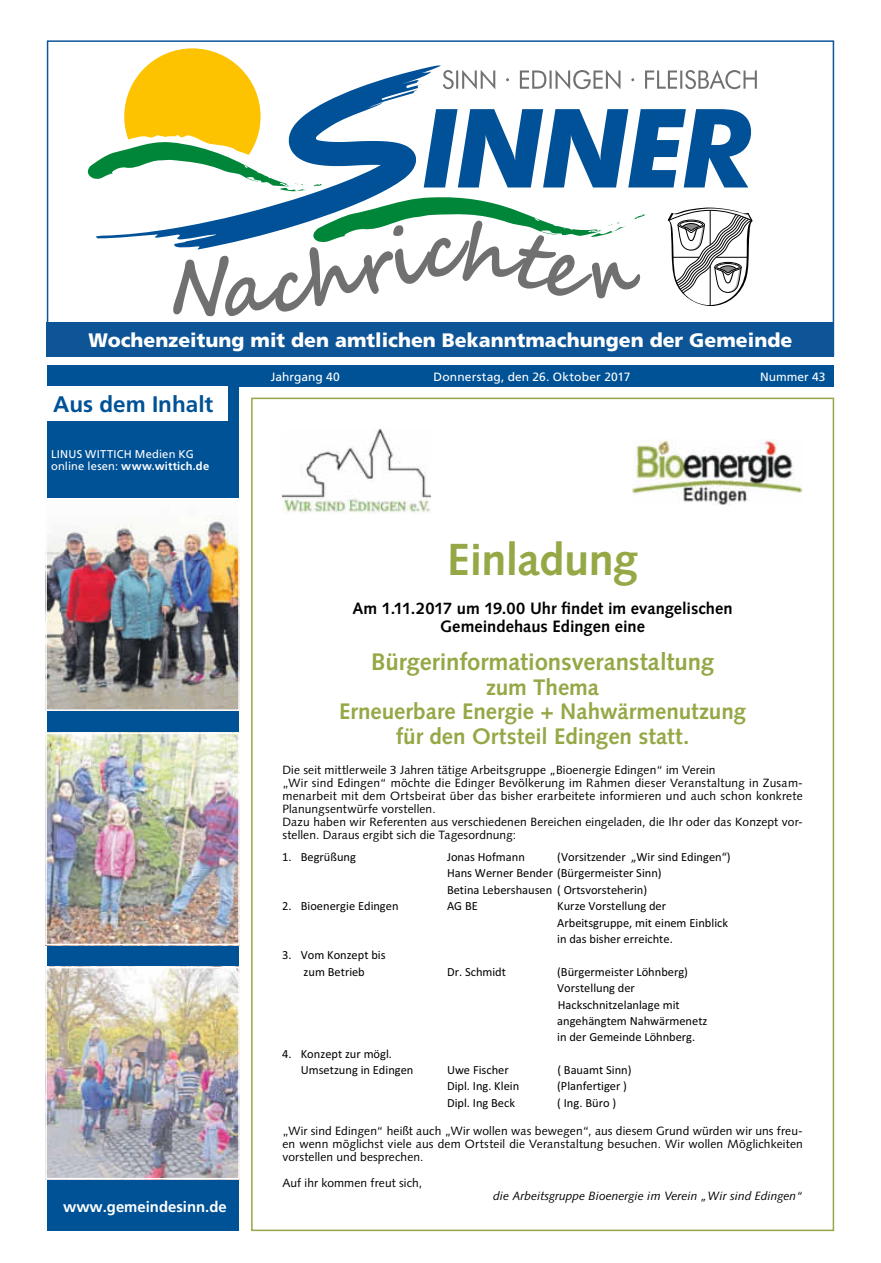
<style>
.page{position:relative;width:881px;height:1263px;background:#fff}
.page>*{position:absolute;margin:0;border:0;box-sizing:border-box;transform-origin:0 0}
.t1{font:700 45px "Syntax LT";letter-spacing:-.015em;color:#94a846}
.t2{font:700 24px "Syntax LT";letter-spacing:-.005em;color:#94a846}
.t3{font:700 22.5px/24.3px "Syntax LT";color:#94a846;text-align:center}
.t4{font:700 22.5px "Frutiger LT";color:#005296}
.t5{font:900 19.5px "Frutiger LT";color:#fff}
.t6{font:700 16.5px/17.9px "Syntax LT";color:#000;text-align:center}
.t7{font:700 15px "Frutiger LT";color:#fff}
.t8{font:12.45px/16.4px "Calibri";color:#000}
.t9{font:12px/13px "Syntax LT";letter-spacing:.015em;color:#000}
.t10{font:italic 12px "Syntax LT";color:#000}
.t11{font:12px "Frutiger LT";letter-spacing:.005em;color:#fff}
.t12{font:11.25px/12.1px "Frutiger LT";letter-spacing:.02em;color:#fff}
.s1{font-weight:700}
</style>
<div class="page">
<div style="left:47px;top:366px;width:191px;height:865px;background:#005296"></div>
<div style="left:47px;top:387px;width:180px;height:34px;background:#fff"></div>
<div style="left:47px;top:322px;width:786px;height:34px;background:#0e5597"></div>
<svg style="left:87px;top:48px;width:669px;height:268px"></svg>
<div style="left:47px;top:40px;width:786px;height:316px;border:2px solid #0e5597"></div>
<div style="left:236px;top:366px;width:597px;height:21px;background:#005296"></div>
<img style="left:48px;top:501px;width:189px;height:207px">
<div style="left:45px;top:498px;width:195px;height:213px;border:2px solid #fff"></div>
<img style="left:48px;top:735px;width:189px;height:207px">
<div style="left:45px;top:732px;width:195px;height:213px;border:2px solid #fff"></div>
<img style="left:48px;top:970px;width:189px;height:206px">
<div style="left:45px;top:967px;width:195px;height:212px;border:2px solid #fff"></div>
<img style="left:282px;top:429px;width:148px;height:85px">
<img style="left:632px;top:439px;width:170px;height:66px">
<h3 class="t5" style="left:89px;top:328px;width:705px">Wochenzeitung mit den amtlichen Bekanntmachungen der Gemeinde</h3>
<p class="t11" style="left:270px;top:370px;width:71px">Jahrgang 40</p>
<p class="t11" style="left:433px;top:370px;width:198px">Donnerstag, den 26. Oktober 2017</p>
<p class="t11" style="left:759px;top:370px;width:67px">Nummer 43</p>
<h3 class="t4" style="left:53px;top:391px;width:162px">Aus dem Inhalt</h3>
<p class="t12" style="left:51px;top:448px;width:159px">LINUS WITTICH Medien KG online lesen: <span class="s1">www.wittich.de</span></p>
<p class="t7" style="left:63px;top:1198px;width:165px">www.gemeindesinn.de</p>
<h1 class="t1" style="left:447px;top:533px;width:192px">Einladung</h1>
<h3 class="t6" style="left:352px;top:599px;width:381px">Am 1.11.2017 um 19.00 Uhr findet im evangelischen<br>Gemeindehaus Edingen eine</h3>
<h2 class="t2" style="left:371px;top:648px;width:344px">Bürgerinformationsveranstaltung</h2>
<h3 class="t3" style="left:339px;top:675px;width:408px">zum Thema<br>Erneuerbare Energie + Nahwärmenutzung für den Ortsteil Edingen statt.</h3>
<p class="t9" style="left:282px;top:764px;width:521px">Die seit mittlerweile 3 Jahren tätige Arbeitsgruppe „Bioenergie Edingen“ im Verein<br>„Wir sind Edingen“ möchte die Edinger Bevölkerung im Rahmen dieser Veranstaltung in Zusam&shy;menarbeit mit dem Ortsbeirat über das bisher erarbeitete informieren und auch schon konkrete Planungsentwürfe vorstellen.<br>Dazu haben wir Referenten aus verschiedenen Bereichen eingeladen, die Ihr oder das Konzept vor&shy;stellen. Daraus ergibt sich die Tagesordnung:</p>
<p class="t8" style="left:282px;top:848px;width:75px">1. Begrüßung</p>
<p class="t8" style="left:447px;top:848px;width:79px">Jonas Hofmann</p>
<p class="t8" style="left:447px;top:848px;width:285px;text-indent:110px">(Vorsitzender „Wir sind Edingen“)<br>Hans Werner Bender (Bürgermeister Sinn)<br>Betina Lebershausen ( Ortsvorsteherin)</p>
<p class="t8" style="left:282px;top:897px;width:118px">2. Bioenergie Edingen</p>
<p class="t8" style="left:447px;top:897px;width:32px">AG BE</p>
<p class="t8" style="left:557px;top:897px;width:172px">Kurze Vorstellung der<br>Arbeitsgruppe, mit einem Einblick in das bisher erreichte.</p>
<p class="t8" style="left:282px;top:947px;width:105px;text-align:center">3. Vom Konzept bis zum Betrieb</p>
<p class="t8" style="left:447px;top:963px;width:60px">Dr. Schmidt</p>
<p class="t8" style="left:557px;top:963px;width:152px">(Bürgermeister Löhnberg)<br>Vorstellung der<br>Hackschnitzelanlage mit angehängtem Nahwärmenetz in der Gemeinde Löhnberg.</p>
<p class="t8" style="left:300px;top:1045px;width:114px;text-indent:-19px">4. Konzept zur mögl.<br>Umsetzung in Edingen</p>
<p class="t8" style="left:447px;top:1061px;width:63px">Uwe Fischer</p>
<p class="t8" style="left:557px;top:1061px;width:76px">( Bauamt Sinn)</p>
<p class="t8" style="left:447px;top:1078px;width:74px">Dipl. Ing. Klein</p>
<p class="t8" style="left:557px;top:1078px;width:71px">(Planfertiger )</p>
<p class="t8" style="left:447px;top:1094px;width:69px">Dipl. Ing Beck</p>
<p class="t8" style="left:557px;top:1094px;width:60px">( Ing. Büro )</p>
<p class="t9" style="left:282px;top:1125px;width:521px;text-align:justify">„Wir sind Edingen“ heißt auch „Wir wollen was bewegen“, aus diesem Grund würden wir uns freu&shy;en wenn möglichst viele aus dem Ortsteil die Veranstaltung besuchen. Wir wollen Möglichkeiten vorstellen und besprechen.</p>
<p class="t9" style="left:282px;top:1177px;width:141px">Auf ihr kommen freut sich,</p>
<p class="t10" style="left:493px;top:1189px;width:311px">die Arbeitsgruppe Bioenergie im Verein „Wir sind Edingen“</p>
</div>
